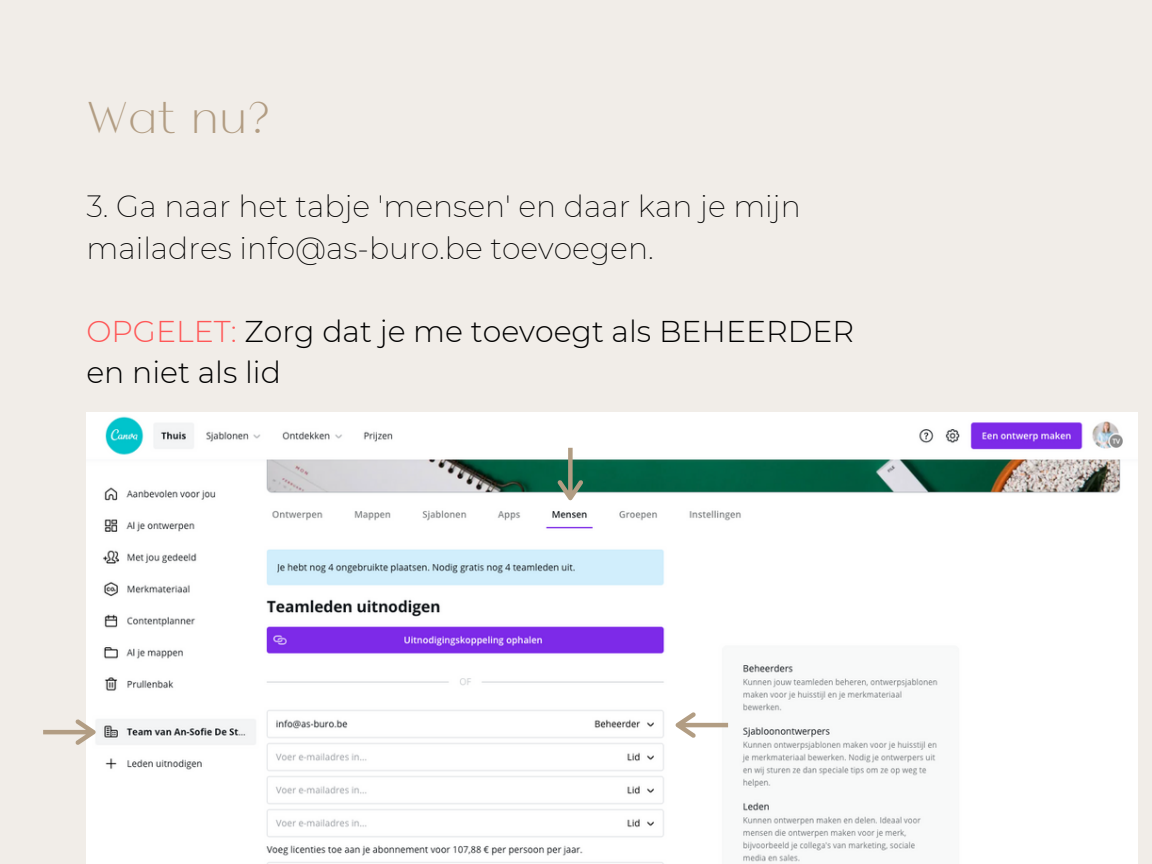
<style>
.page{position:relative;width:1152px;height:864px;background:#f1ede8}
.page>*{position:absolute;margin:0;border:0;box-sizing:border-box;transform-origin:0 0}
.t1{font:300 47.25px "Athena";color:#b29d83}
.t2{font:200 30px/41.7px "Montserrat";color:#000}
.t3{font:300 30px/41.7px "Montserrat";color:#000}
.s1{color:#ff5757}
</style>
<div class="page">
<img style="left:86px;top:413px;width:1051px;height:451px">
<svg style="left:43px;top:719px;width:53px;height:26px"></svg>
<svg style="left:558px;top:448px;width:25px;height:52px"></svg>
<svg style="left:676px;top:712px;width:52px;height:26px"></svg>
<p class="t1" style="left:86px;top:86px;width:185px">Wat nu?</p>
<p class="t2" style="left:86px;top:185px;width:716px">3. Ga naar het tabje 'mensen' en daar kan je mijn mailadres info@as-buro.be toevoegen.</p>
<p class="t3" style="left:86px;top:310px;width:769px"><span class="s1">OPGELET:</span> Zorg dat je me toevoegt als BEHEERDER en niet als lid</p>
</div>
